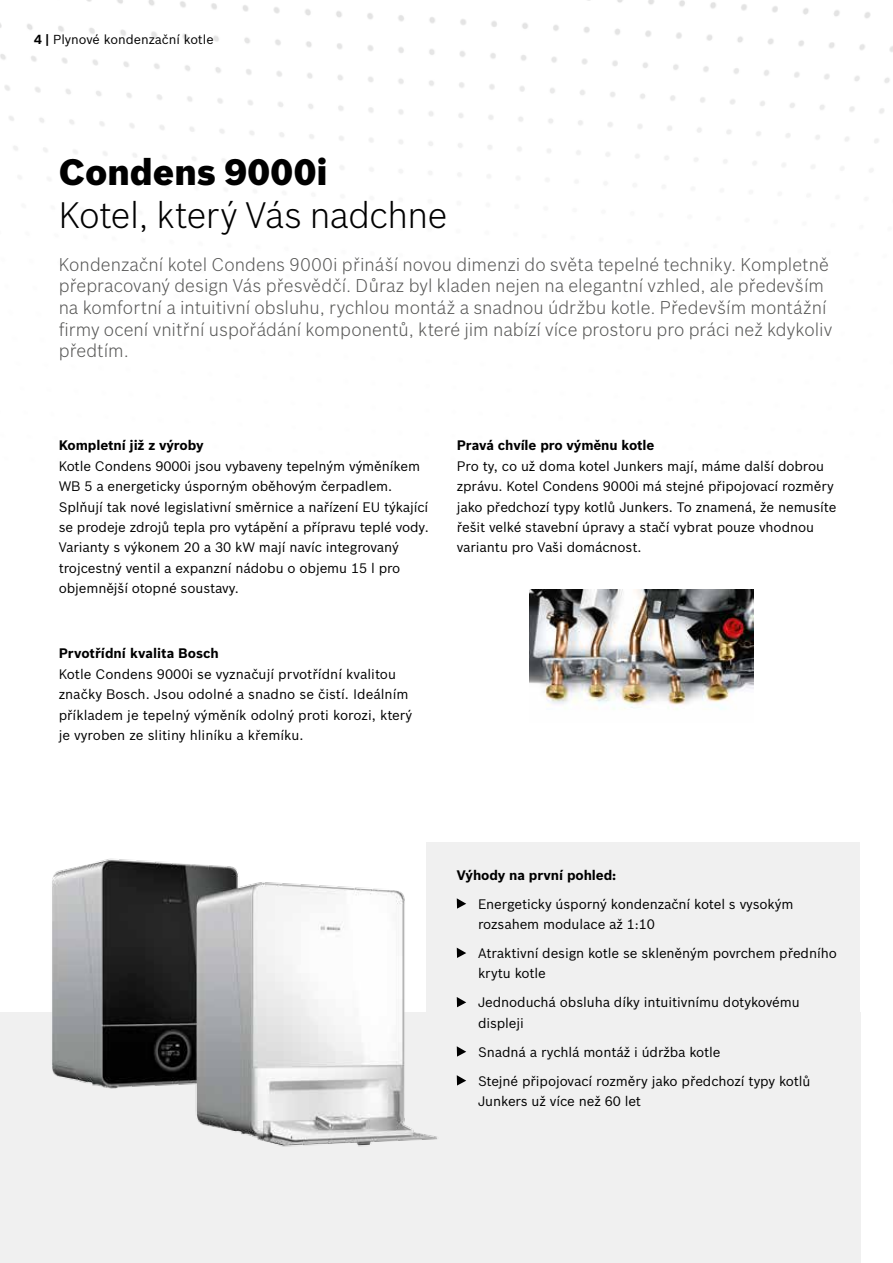
<style>
.page{position:relative;width:893px;height:1263px;background:#fff}
.page>*{position:absolute;margin:0;border:0;box-sizing:border-box;transform-origin:0 0}
.t1{font:300 36px "Bosch Sans";letter-spacing:-.01em;color:#000}
.t2{font:900 36px "Bosch Sans";color:#000}
.t3{font:300 18px/21.6px "Bosch Sans";color:#575756}
.t4{font:13.5px/20.4px "Bosch Sans";letter-spacing:-.01em;color:#000}
.t5{font:700 13.5px "Bosch Sans";letter-spacing:-.01em;color:#000}
.t6{font:12.75px "Bosch Sans";color:#000}
.s1{font-weight:700}
</style>
<div class="page">
<img style="left:0;top:0;width:893px;height:177px">
<div style="left:0;top:1013px;width:860px;height:250px;background:#f0f0f0"></div>
<div style="left:426px;top:843px;width:434px;height:289px;background:#f0f0f0"></div>
<img style="left:529px;top:589px;width:225px;height:121px">
<img style="left:0;top:842px;width:448px;height:305px">
<svg style="left:457px;top:898px;width:9px;height:11px"></svg>
<svg style="left:457px;top:948px;width:9px;height:10px"></svg>
<svg style="left:457px;top:997px;width:9px;height:10px"></svg>
<svg style="left:457px;top:1046px;width:9px;height:11px"></svg>
<svg style="left:457px;top:1075px;width:9px;height:10px"></svg>
<p class="t6" style="left:34px;top:32px;width:181px"><span class="s1">4 |</span> Plynové kondenzační kotle</p>
<h1 class="t2" style="left:59px;top:149px;width:271px">Condens 9000i</h1>
<h1 class="t1" style="left:59px;top:193px;width:390px">Kotel, který Vás nadchne</h1>
<p class="t3" style="left:59px;top:253px;width:775px">Kondenzační kotel Condens 9000i přináší novou dimenzi do světa tepelné techniky. Kompletně přepracovaný design Vás přesvědčí. Důraz byl kladen nejen na elegantní vzhled, ale především na komfortní a intuitivní obsluhu, rychlou montáž a snadnou údržbu kotle. Především montážní firmy ocení vnitřní uspořádání komponentů, které jim nabízí více prostoru pro práci než kdykoliv předtím.</p>
<p class="t5" style="left:59px;top:437px;width:146px">Kompletní již z výroby</p>
<p class="t4" style="left:59px;top:456px;width:372px">Kotle Condens 9000i jsou vybaveny tepelným výměníkem WB 5 a energeticky úsporným oběhovým čerpadlem.<br>Splňují tak nové legislativní směrnice a nařízení EU týkající se prodeje zdrojů tepla pro vytápění a přípravu teplé vody.<br>Varianty s výkonem 20 a 30 kW mají navíc integrovaný trojcestný ventil a expanzní nádobu o objemu 15 l pro objemnější otopné soustavy.</p>
<p class="t5" style="left:59px;top:645px;width:162px">Prvotřídní kvalita Bosch</p>
<p class="t4" style="left:59px;top:663px;width:355px">Kotle Condens 9000i se vyznačují prvotřídní kvalitou značky Bosch. Jsou odolné a snadno se čistí. Ideálním příkladem je tepelný výměník odolný proti korozi, který je vyroben ze slitiny hliníku a křemíku.</p>
<p class="t5" style="left:457px;top:437px;width:199px">Pravá chvíle pro výměnu kotle</p>
<p class="t4" style="left:457px;top:456px;width:381px">Pro ty, co už doma kotel Junkers mají, máme další dobrou zprávu. Kotel Condens 9000i má stejné připojovací rozměry jako předchozí typy kotlů Junkers. To znamená, že nemusíte řešit velké stavební úpravy a stačí vybrat pouze vhodnou variantu pro Vaši domácnost.</p>
<p class="t5" style="left:457px;top:866px;width:161px">Výhody na první pohled:</p>
<p class="t4" style="left:478px;top:893px;width:317px">Energeticky úsporný kondenzační kotel s vysokým rozsahem modulace až 1:10</p>
<p class="t4" style="left:478px;top:943px;width:360px">Atraktivní design kotle se skleněným povrchem předního krytu kotle</p>
<p class="t4" style="left:478px;top:992px;width:323px">Jednoduchá obsluha díky intuitivnímu dotykovému displeji</p>
<p class="t4" style="left:478px;top:1037px;width:334px;line-height:29px">Snadná a rychlá montáž i údržba kotle<br>Stejné připojovací rozměry jako předchozí typy kotlů</p>
<p class="t4" style="left:478px;top:1091px;width:165px">Junkers už více než 60 let</p>
</div>
